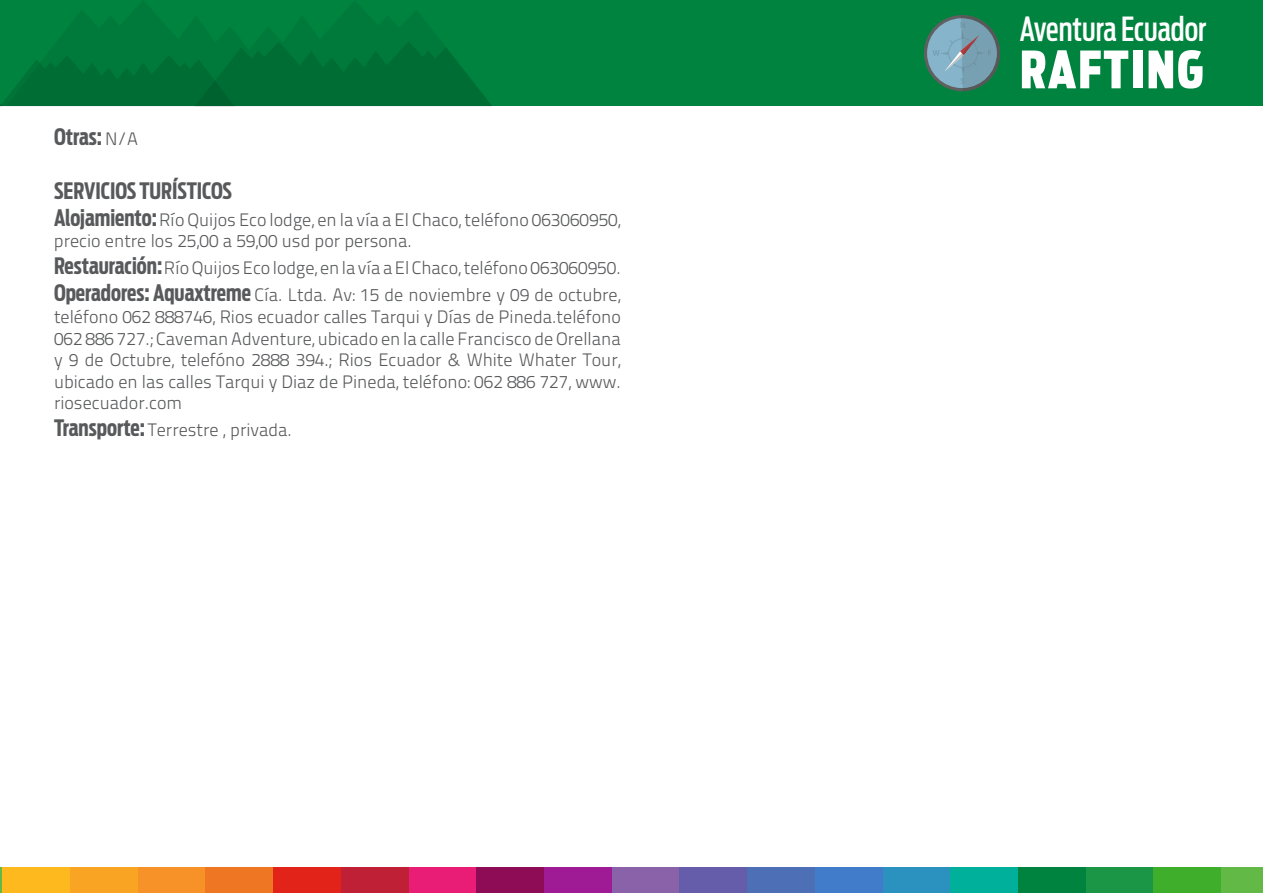
<style>
.page{position:relative;width:1263px;height:893px;background:#fff}
.page>*{position:absolute;margin:0;border:0;box-sizing:border-box;transform-origin:0 0}
.t1{font:900 51px "Antenna Ext Cond Beta";letter-spacing:.04em;color:#fff}
.t2{font:500 33px "Antenna Ext Cond Beta";color:#fff}
.t3{font:700 22.5px "Antenna Ext Cond Beta";color:#58595b}
.t4{font:300 18px/21.6px "Titillium Text 22 L";color:#58595b}
.s1{font-family:"Titillium Text 22 L";font-weight:300;font-size:18px}
.s2{font-family:"Antenna Ext Cond Beta";font-weight:700;font-size:22.5px}
</style>
<div class="page">
<div style="left:0;top:0;width:1263px;height:106px;background:#00833e"></div>
<svg style="left:0;top:41px;width:492px;height:65px"></svg>
<svg style="left:924px;top:15px;width:76px;height:76px"></svg>
<hr style="left:0;top:867px;width:2px;height:26px;background:#63b946">
<div style="left:2px;top:867px;width:68px;height:26px;background:#fdb91d"></div>
<div style="left:70px;top:867px;width:68px;height:26px;background:#faa424"></div>
<div style="left:138px;top:867px;width:67px;height:26px;background:#f79228"></div>
<div style="left:205px;top:867px;width:68px;height:26px;background:#ef7622"></div>
<div style="left:273px;top:867px;width:68px;height:26px;background:#e2231a"></div>
<div style="left:341px;top:867px;width:68px;height:26px;background:#c02035"></div>
<div style="left:409px;top:867px;width:67px;height:26px;background:#ea1d76"></div>
<div style="left:476px;top:867px;width:68px;height:26px;background:#8e0b56"></div>
<div style="left:544px;top:867px;width:68px;height:26px;background:#9f1b96"></div>
<div style="left:612px;top:867px;width:67px;height:26px;background:#8962a9"></div>
<div style="left:679px;top:867px;width:68px;height:26px;background:#655da9"></div>
<div style="left:747px;top:867px;width:68px;height:26px;background:#4c6fb6"></div>
<div style="left:815px;top:867px;width:68px;height:26px;background:#407cca"></div>
<div style="left:883px;top:867px;width:67px;height:26px;background:#2b92bf"></div>
<div style="left:950px;top:867px;width:68px;height:26px;background:#00b09a"></div>
<div style="left:1018px;top:867px;width:68px;height:26px;background:#00833e"></div>
<div style="left:1086px;top:867px;width:67px;height:26px;background:#1b9647"></div>
<div style="left:1153px;top:867px;width:68px;height:26px;background:#3fae2a"></div>
<div style="left:1221px;top:867px;width:42px;height:26px;background:#63b946"></div>
<p class="t3" style="left:54px;top:124px;width:85px">Otras: <span class="s1">N/A</span></p>
<p class="t3" style="left:54px;top:178px;width:180px">SERVICIOS TURÍSTICOS</p>
<p class="t4" style="left:54px;top:208px;width:568px"><span class="s2">Alojamiento:</span> Río Quijos Eco lodge, en la vía a El Chaco, teléfono 063060950, precio entre los 25,00 a 59,00 usd por persona.</p>
<p class="t4" style="left:54px;top:254px;width:568px;line-height:27px"><span class="s2">Restauración:</span> Río Quijos Eco lodge, en la vía a El Chaco, teléfono 063060950.<br><span class="s2">Operadores: Aquaxtreme</span> Cía. Ltda. Av: 15 de noviembre y 09 de octubre,</p>
<p class="t4" style="left:54px;top:305px;width:568px;text-align:justify">teléfono 062 888746, Rios ecuador calles Tarqui y Días de Pineda.teléfono 062 886 727.; Caveman Adventure, ubicado en la calle Francisco de Orellana y 9 de Octubre, telefóno 2888 394.; Rios Ecuador &amp; White Whater Tour, ubicado en las calles Tarqui y Diaz de Pineda, teléfono: 062 886 727, www. riosecuador.com</p>
<p class="t4" style="left:54px;top:418px;width:240px"><span class="s2">Transporte:</span> Terrestre , privada.</p>
<h2 class="t2" style="left:1020px;top:10px;width:188px">Aventura Ecuador</h2>
<h1 class="t1" style="left:1020px;top:40px;width:185px">RAFTING</h1>
</div>
